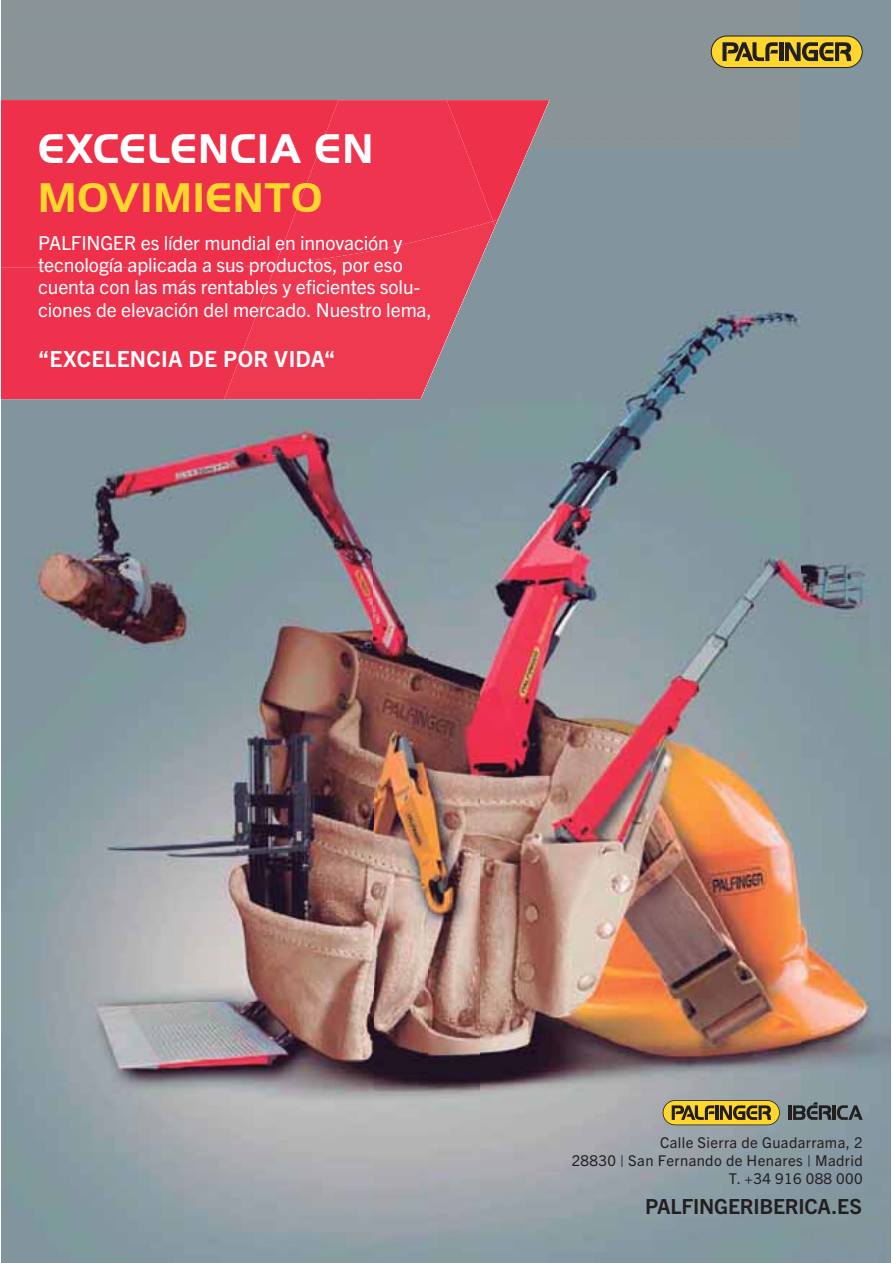
<style>
.page{position:relative;width:893px;height:1263px;background:#fff}
.page>*{position:absolute;margin:0;border:0;box-sizing:border-box;transform-origin:0 0}
.t1{font:700 43.2px "Palfinger Handel Gothic";letter-spacing:.02em;color:#fff}
.t2{font:700 43.2px "Palfinger Handel Gothic";letter-spacing:.02em;color:#ffd62e}
.t3{font:700 22.35px "Trade Gothic Next LT Pro";letter-spacing:.01em;color:#fff}
.t4{font:700 20.85px "Trade Gothic Next LT Pro";letter-spacing:-.01em;color:#231f20}
.t5{font:19.35px/22.4px "Trade Gothic Next LT Pro";letter-spacing:-.01em;color:#fff}
.t6{font:14.85px/17.9px "Trade Gothic Next LT Pro";letter-spacing:.025em;color:#231f20;text-align:right}
</style>
<div class="page">
<div style="left:2px;top:0;width:798px;height:150px;background:#8a9497"></div>
<img style="left:800px;top:0;width:90px;height:1262px">
<img style="left:481px;top:150px;width:319px;height:1112px">
<img style="left:427px;top:399px;width:54px;height:863px">
<img style="left:2px;top:399px;width:371px;height:863px">
<img style="left:373px;top:399px;width:54px;height:863px">
<svg style="left:711px;top:36px;width:152px;height:32px"></svg>
<svg style="left:663px;top:1100px;width:117px;height:25px"></svg>
<hr style="left:788px;top:1105px;width:3px;height:15px;background:#231f20">
<hr style="left:832px;top:1105px;width:4px;height:15px;background:#231f20">
<svg style="left:837px;top:1105px;width:26px;height:15px"></svg>
<svg style="left:793px;top:1102px;width:38px;height:18px"></svg>
<div style="left:495px;top:265px;width:54px;height:134px;background:#82949e"></div>
<svg style="left:276px;top:265px;width:219px;height:134px;fill:#ef3951"></svg>
<svg style="left:338px;top:100px;width:211px;height:165px;fill:#ee344e"></svg>
<div style="left:2px;top:268px;width:274px;height:131px;background:#ee314d"></div>
<div style="left:2px;top:100px;width:336px;height:168px;background:#ee304a"></div>
<svg style="left:447px;top:100px;width:102px;height:126px"></svg>
<h1 class="t1" style="left:38px;top:134px;width:337px">EXCELENCIA EN</h1>
<h1 class="t2" style="left:38px;top:183px;width:286px">MOVIMIENTO</h1>
<p class="t5" style="left:38px;top:233px;width:395px">PALFINGER es líder mundial en innovación y tecnología aplicada a sus productos, por eso cuenta con las más rentables y eficientes solu&shy;ciones de elevación del mercado. Nuestro lema,</p>
<p class="t3" style="left:38px;top:346px;width:298px">“EXCELENCIA DE POR VIDA“</p>
<p class="t6" style="left:572px;top:1135px;width:292px">Calle Sierra de Guadarrama, 2<br>28830 | San Fernando de Henares | Madrid<br>T. +34 916 088 000</p>
<p class="t4" style="left:645px;top:1195px;width:218px">PALFINGERIBERICA.ES</p>
</div>
